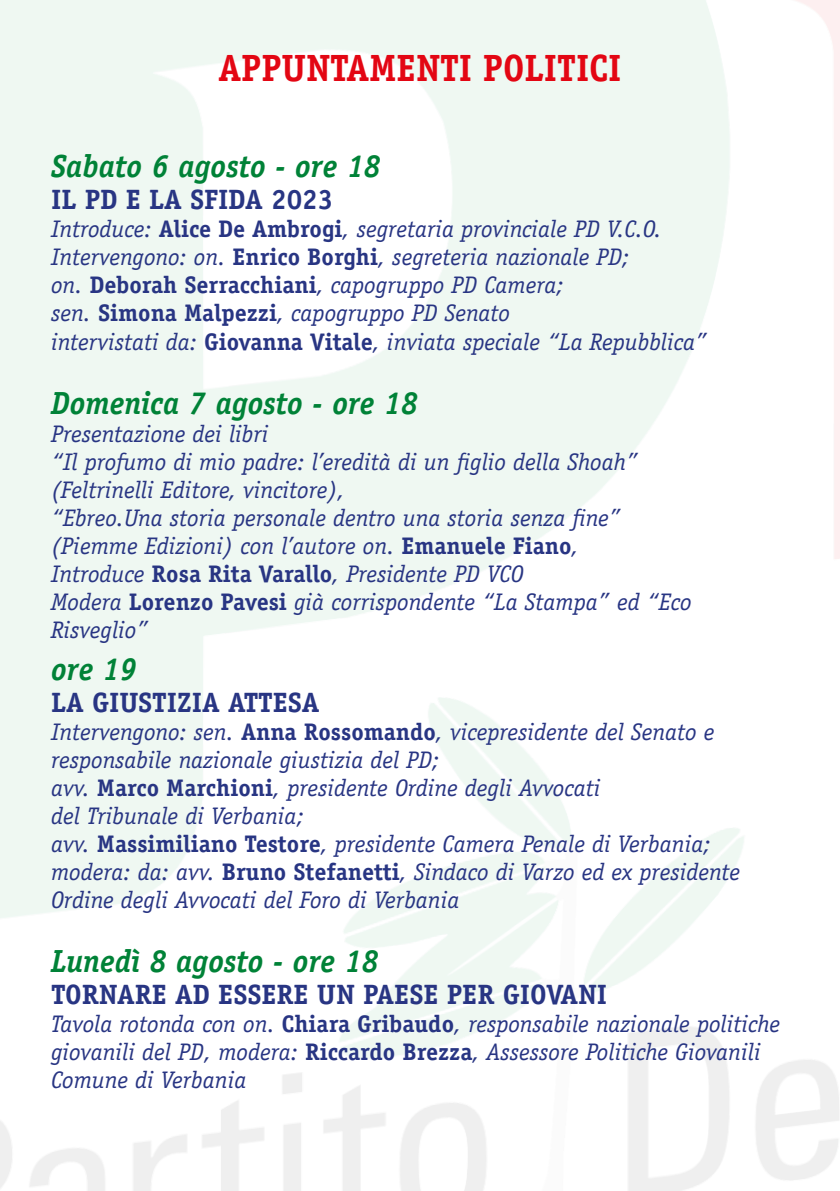
<style>
.page{position:relative;width:840px;height:1191px;background:#fff}
.page>*{position:absolute;margin:0;border:0;box-sizing:border-box;transform-origin:0 0}
.t1{font:700 38px "Officina Serif";color:#e30613;scale:.95 1}
.t2{font:italic 700 32px "Officina Serif";color:#008237;scale:.95 1}
.t3{font:700 28px "Officina Serif";color:#283583}
.t4{font:italic 24px/28px "Officina Serif";color:#283583}
.s1{font-weight:700;font-style:normal}
</style>
<div class="page">
<h1 class="t1" style="left:218px;top:44px;width:425px">APPUNTAMENTI POLITICI</h1>
<h2 class="t2" style="left:51px;top:147px;width:348px">Sabato 6 agosto - ore 18</h2>
<p class="t3" style="left:51px;top:182px;width:284px">IL PD E LA SFIDA 2023</p>
<p class="t4" style="left:51px;top:215px;width:657px">Introduce: <span class="s1">Alice De Ambrogi</span>, segretaria provinciale PD V.C.O.<br>Intervengono: on. <span class="s1">Enrico Borghi</span>, segreteria nazionale PD;<br>on. <span class="s1">Deborah Serracchiani</span>, capogruppo PD Camera;<br>sen. <span class="s1">Simona Malpezzi</span>, capogruppo PD Senato<br>intervistati da: <span class="s1">Giovanna Vitale</span>, inviata speciale “La Repubblica”</p>
<h2 class="t2" style="left:51px;top:383px;width:387px">Domenica 7 agosto - ore 18</h2>
<p class="t4" style="left:51px;top:419px;width:641px">Presentazione dei libri<br>“Il profumo di mio padre: l’eredità di un figlio della Shoah” (Feltrinelli Editore, vincitore),<br>“Ebreo.Una storia personale dentro una storia senza fine” (Piemme Edizioni) con l’autore on. <span class="s1">Emanuele Fiano</span>,<br>Introduce <span class="s1">Rosa Rita Varallo</span>, Presidente PD VCO<br>Modera <span class="s1">Lorenzo Pavesi</span> già corrispondente “La Stampa” ed “Eco Risveglio”</p>
<h2 class="t2" style="left:51px;top:649px;width:92px">ore 19</h2>
<p class="t3" style="left:51px;top:684px;width:270px">LA GIUSTIZIA ATTESA</p>
<p class="t4" style="left:51px;top:717px;width:690px">Intervengono: sen. <span class="s1">Anna Rossomando</span>, vicepresidente del Senato e responsabile nazionale giustizia del PD;<br>avv. <span class="s1">Marco Marchioni</span>, presidente Ordine degli Avvocati<br>del Tribunale di Verbania;<br>avv. <span class="s1">Massimiliano Testore</span>, presidente Camera Penale di Verbania; modera: da: avv. <span class="s1">Bruno Stefanetti</span>, Sindaco di Varzo ed ex presidente Ordine degli Avvocati del Foro di Verbania</p>
<h2 class="t2" style="left:51px;top:941px;width:346px">Lunedì 8 agosto - ore 18</h2>
<p class="t3" style="left:51px;top:976px;width:557px">TORNARE AD ESSERE UN PAESE PER GIOVANI</p>
<p class="t4" style="left:51px;top:1009px;width:730px">Tavola rotonda con on. <span class="s1">Chiara Gribaudo</span>, responsabile nazionale politiche giovanili del PD, modera: <span class="s1">Riccardo Brezza</span>, Assessore Politiche Giovanili<br>Comune di Verbania</p>
</div>
